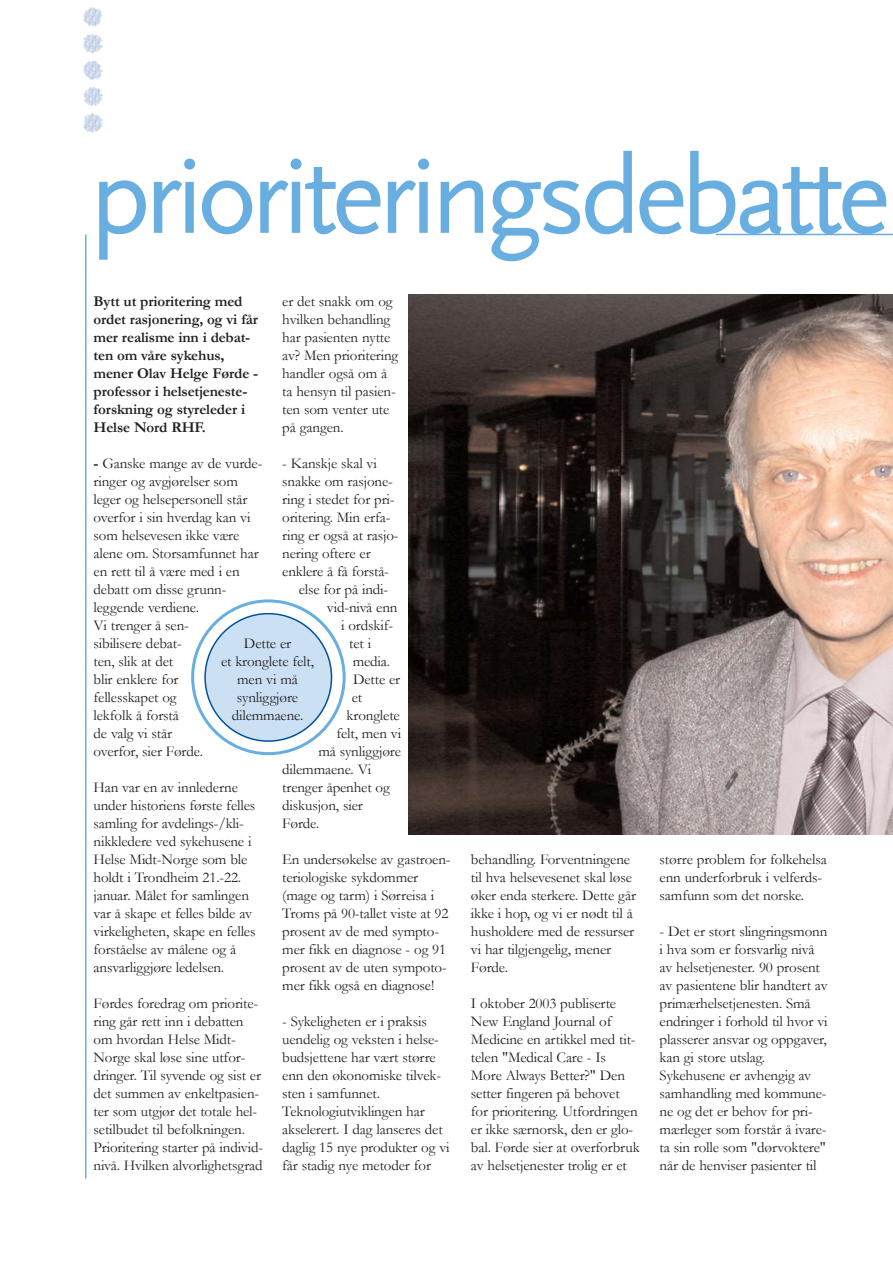
<style>
.page{position:relative;width:893px;height:1263px;background:#fff}
.page>*{position:absolute;margin:0;border:0;box-sizing:border-box;transform-origin:0 0}
.t1{font:112.5px "Scala Sans";letter-spacing:-.055em;color:#68aee0}
.t2{font:15px/18px "Garamond";letter-spacing:-.01em;color:#231f20}
.t3{font:700 15px/18px "Garamond";letter-spacing:-.01em;color:#231f20}
.s1{font-weight:700}
</style>
<div class="page">
<hr style="left:85px;top:234px;width:2px;height:944px;background:#68aee0">
<hr style="left:716px;top:234px;width:177px;height:1px;background:#68aee0">
<svg style="left:191px;top:599px;width:155px;height:156px"></svg>
<img style="left:83px;top:7px;width:20px;height:125px">
<img style="left:408px;top:294px;width:485px;height:541px">
<p class="t1" style="left:90px;top:135px;width:802px">prioriteringsdebatte</p>
<p class="t2" style="left:282px;top:292px;width:117px">er det snakk om og hvilken behandling har pasienten nytte av? Men prioritering handler også om å ta hensyn til pasien&shy;ten som venter ute på gangen.</p>
<p class="t2" style="left:282px;top:454px;width:96px">- Kanskje skal vi</p>
<p class="t2" style="left:282px;top:472px;width:112px">snakke om rasjone-</p>
<p class="t2" style="left:282px;top:490px;width:114px">ring i stedet for pri-</p>
<p class="t2" style="left:282px;top:508px;width:110px">oritering. Min erfa-</p>
<p class="t2" style="left:282px;top:526px;width:118px">ring er også at rasjo-</p>
<p class="t2" style="left:282px;top:544px;width:90px">nering oftere er</p>
<p class="t2" style="left:282px;top:562px;width:108px">enklere å få forstå-</p>
<p class="t2" style="left:299px;top:580px;width:91px">else for på indi-</p>
<p class="t2" style="left:327px;top:598px;width:72px">vid-nivå enn</p>
<p class="t2" style="left:341px;top:616px;width:53px">i ordskif-</p>
<p class="t2" style="left:349px;top:634px;width:24px">tet i</p>
<p class="t2" style="left:353px;top:652px;width:39px">media.</p>
<p class="t2" style="left:353px;top:670px;width:49px">Dette er</p>
<p class="t2" style="left:352px;top:688px;width:12px">et</p>
<p class="t2" style="left:347px;top:706px;width:55px">kronglete</p>
<p class="t2" style="left:336px;top:724px;width:66px">felt, men vi</p>
<p class="t2" style="left:318px;top:742px;width:84px">må synliggjøre</p>
<p class="t2" style="left:282px;top:760px;width:90px">dilemmaene. Vi</p>
<p class="t2" style="left:282px;top:778px;width:109px">trenger åpenhet og</p>
<p class="t2" style="left:282px;top:796px;width:82px">diskusjon, sier</p>
<p class="t2" style="left:282px;top:814px;width:39px">Førde.</p>
<p class="t2" style="left:282px;top:850px;width:170px">En undersøkelse av gastroen&shy;teriologiske sykdommer (mage og tarm) i Sørreisa i<br>Troms på 90-tallet viste at 92 prosent av de med sympto&shy;mer fikk en diagnose - og 91 prosent av de uten sympoto&shy;mer fikk også en diagnose!</p>
<p class="t2" style="left:282px;top:1012px;width:169px">- Sykeligheten er i praksis uendelig og veksten i helse&shy;budsjettene har vært større enn den økonomiske tilvek&shy;sten i samfunnet.<br>Teknologiutviklingen har akselerert. I dag lanseres det daglig 15 nye produkter og vi får stadig nye metoder for</p>
<p class="t3" style="left:94px;top:292px;width:166px">Bytt ut prioritering med ordet rasjonering, og vi får mer realisme inn i debat&shy;ten om våre sykehus, mener Olav Helge Førde - professor i helsetjeneste&shy;forskning og styreleder i<br>Helse Nord RHF.</p>
<p class="t2" style="left:94px;top:454px;width:170px"><span class="s1">-</span> Ganske mange av de vurde&shy;ringer og avgjørelser som leger og helsepersonell står overfor i sin hverdag kan vi som helsevesen ikke være alene om. Storsamfunnet har en rett til å være med i en debatt om disse grunn&shy;leggende verdiene.<br>Vi trenger å sen-<br>sibilisere debat-<br>ten, slik at det<br>blir enklere for<br>fellesskapet og<br>lekfolk å forstå<br>de valg vi står<br>overfor, sier Førde.</p>
<p class="t2" style="left:94px;top:778px;width:164px">Han var en av innlederne under historiens første felles samling for avdelings-/kli&shy;nikkledere ved sykehusene i<br>Helse Midt-Norge som ble holdt i Trondheim 21.-22. januar. Målet for samlingen var å skape et felles bilde av virkeligheten, skape en felles forståelse av målene og å ansvarliggjøre ledelsen.</p>
<p class="t2" style="left:94px;top:994px;width:171px">Førdes foredrag om priorite&shy;ring går rett inn i debatten om hvordan Helse Midt-<br>Norge skal løse sine utfor&shy;dringer. Til syvende og sist er det summen av enkeltpasien&shy;ter som utgjør det totale hel&shy;setilbudet til befolkningen.<br>Prioritering starter på individ&shy;nivå. Hvilken alvorlighetsgrad</p>
<p class="t2" style="left:221px;top:634px;width:95px;text-align:center">Dette er<br>et kronglete felt, men vi må synliggjøre dilemmaene.</p>
<p class="t2" style="left:471px;top:850px;width:167px">behandling. Forventningene til hva helsevesenet skal løse øker enda sterkere. Dette går ikke i hop, og vi er nødt til å husholdere med de ressurser vi har tilgjengelig, mener<br>Førde.</p>
<p class="t2" style="left:471px;top:994px;width:170px">I oktober 2003 publiserte<br>New England Journal of<br>Medicine en artikkel med tit&shy;telen "Medical Care - Is<br>More Always Better?" Den setter fingeren på behovet for prioritering. Utfordringen er ikke særnorsk, den er glo&shy;bal. Førde sier at overforbruk av helsetjenester trolig er et</p>
<p class="t2" style="left:660px;top:850px;width:169px">større problem for folkehelsa enn underforbruk i velferds&shy;samfunn som det norske.</p>
<p class="t2" style="left:660px;top:922px;width:170px">- Det er stort slingringsmonn i hva som er forsvarlig nivå av helsetjenester. 90 prosent av pasientene blir handtert av primærhelsetjenesten. Små endringer i forhold til hvor vi plasserer ansvar og oppgaver, kan gi store utslag.<br>Sykehusene er avhengig av samhandling med kommune&shy;ne og det er behov for pri&shy;mærleger som forstår å ivare&shy;ta sin rolle som "dørvoktere" når de henviser pasienter til</p>
</div>
